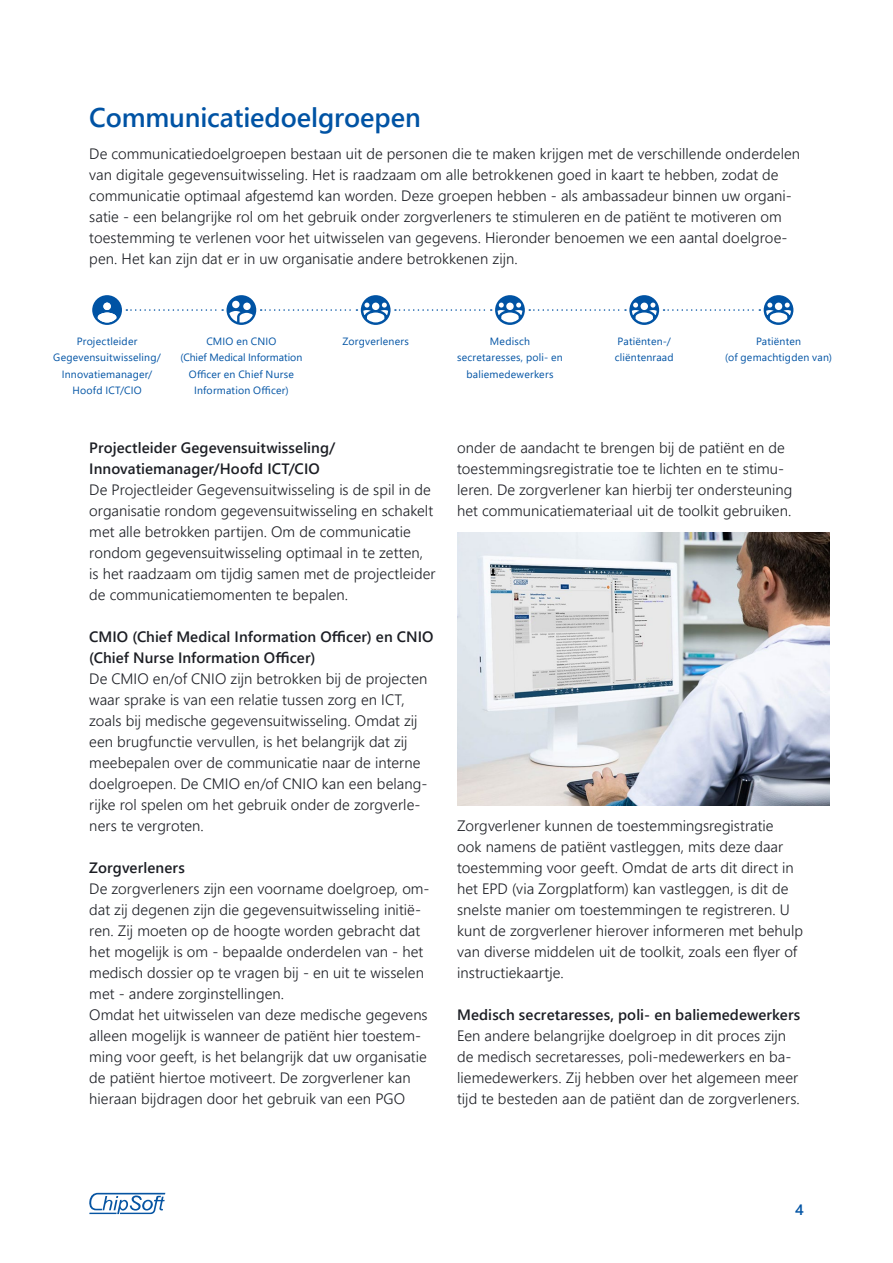
<style>
.page{position:relative;width:893px;height:1263px;background:#fff}
.page>*{position:absolute;margin:0;border:0;box-sizing:border-box;transform-origin:0 0}
.t1{font:600 27px "Segoe UI";letter-spacing:-.005em;color:#0053a4}
.t2{font:300 15px/21px "Segoe UI";letter-spacing:.005em;color:#1c1e24}
.t3{font:600 15px/21px "Segoe UI";letter-spacing:.005em;color:#1c1e24}
.t4{font:600 15px "Segoe UI";color:#0053a4}
.t5{font:10.5px/16.5px "Segoe UI";letter-spacing:.015em;color:#0053a4;text-align:center}
</style>
<div class="page">
<svg style="left:89px;top:1193px;width:76px;height:21px"></svg>
<svg style="left:361px;top:295px;width:30px;height:30px"></svg>
<svg style="left:363px;top:303px;width:25px;height:19px"></svg>
<svg style="left:495px;top:295px;width:30px;height:30px"></svg>
<svg style="left:498px;top:303px;width:24px;height:19px"></svg>
<svg style="left:629px;top:295px;width:30px;height:30px"></svg>
<svg style="left:632px;top:303px;width:25px;height:19px"></svg>
<svg style="left:764px;top:295px;width:29px;height:30px"></svg>
<svg style="left:766px;top:303px;width:25px;height:19px"></svg>
<svg style="left:226px;top:295px;width:30px;height:30px"></svg>
<div style="left:232px;top:301px;width:8px;height:7px;background:#fff;border-radius:50%"></div>
<div style="left:243px;top:303px;width:8px;height:7px;background:#fff;border-radius:50%"></div>
<svg style="left:229px;top:311px;width:24px;height:11px"></svg>
<svg style="left:92px;top:295px;width:131px;height:30px"></svg>
<svg style="left:261px;top:309px;width:96px;height:2px"></svg>
<svg style="left:395px;top:309px;width:97px;height:2px"></svg>
<svg style="left:529px;top:309px;width:97px;height:2px"></svg>
<svg style="left:663px;top:309px;width:97px;height:2px"></svg>
<img style="left:457px;top:532px;width:372px;height:274px">
<h1 class="t1" style="left:89px;top:92px;width:333px">Communicatiedoelgroepen</h1>
<p class="t2" style="left:89px;top:142px;width:712px">De communicatiedoelgroepen bestaan uit de personen die te maken krijgen met de verschillende onderdelen van digitale gegevensuitwisseling. Het is raadzaam om alle betrokkenen goed in kaart te hebben, zodat de communicatie optimaal afgestemd kan worden. Deze groepen hebben - als ambassadeur binnen uw organi&shy;satie - een belangrijke rol om het gebruik onder zorgverleners te stimuleren en de patiënt te motiveren om toestemming te verlenen voor het uitwisselen van gegevens. Hieronder benoemen we een aantal doelgroe&shy;pen. Het kan zijn dat er in uw organisatie andere betrokkenen zijn.</p>
<p class="t5" style="left:53px;top:332px;width:109px">Projectleider<br>Gegevensuitwisseling/<br>Innovatiemanager/<br>Hoofd ICT/CIO</p>
<p class="t5" style="left:180px;top:332px;width:123px">CMIO en CNIO<br>(Chief Medical Information<br>Officer en Chief Nurse<br>Information Officer)</p>
<p class="t5" style="left:342px;top:332px;width:68px">Zorgverleners</p>
<p class="t5" style="left:457px;top:332px;width:107px">Medisch secretaresses, poli- en baliemedewerkers</p>
<p class="t5" style="left:615px;top:332px;width:60px;text-align:left">Patiënten-/ cliëntenraad</p>
<p class="t5" style="left:725px;top:332px;width:108px">Patiënten<br>(of gemachtigden van)</p>
<p class="t3" style="left:89px;top:436px;width:248px">Projectleider Gegevensuitwisseling/<br>Innovatiemanager/Hoofd ICT/CIO</p>
<p class="t2" style="left:89px;top:478px;width:348px">De Projectleider Gegevensuitwisseling is de spil in de organisatie rondom gegevensuitwisseling en schakelt met alle betrokken partijen. Om de communicatie rondom gegevensuitwisseling optimaal in te zetten, is het raadzaam om tijdig samen met de projectleider de communicatiemomenten te bepalen.</p>
<p class="t3" style="left:89px;top:625px;width:346px">CMIO (Chief Medical Information Officer) en CNIO (Chief Nurse Information Officer)</p>
<p class="t2" style="left:89px;top:667px;width:340px">De CMIO en/of CNIO zijn betrokken bij de projecten waar sprake is van een relatie tussen zorg en ICT, zoals bij medische gegevensuitwisseling. Omdat zij een brugfunctie vervullen, is het belangrijk dat zij meebepalen over de communicatie naar de interne doelgroepen. De CMIO en/of CNIO kan een belang&shy;rijke rol spelen om het gebruik onder de zorgverle&shy;ners te vergroten.</p>
<p class="t3" style="left:89px;top:856px;width:97px">Zorgverleners</p>
<p class="t2" style="left:89px;top:877px;width:342px">De zorgverleners zijn een voorname doelgroep, om&shy;dat zij degenen zijn die gegevensuitwisseling initië&shy;ren. Zij moeten op de hoogte worden gebracht dat het mogelijk is om - bepaalde onderdelen van - het medisch dossier op te vragen bij - en uit te wisselen met - andere zorginstellingen.<br>Omdat het uitwisselen van deze medische gegevens alleen mogelijk is wanneer de patiënt hier toestem&shy;ming voor geeft, is het belangrijk dat uw organisatie de patiënt hiertoe motiveert. De zorgverlener kan hieraan bijdragen door het gebruik van een PGO</p>
<p class="t2" style="left:457px;top:436px;width:337px">onder de aandacht te brengen bij de patiënt en de toestemmingsregistratie toe te lichten en te stimu&shy;leren. De zorgverlener kan hierbij ter ondersteuning het communicatiemateriaal uit de toolkit gebruiken.</p>
<p class="t2" style="left:457px;top:814px;width:347px">Zorgverlener kunnen de toestemmingsregistratie<br>ook namens de patiënt vastleggen, mits deze daar toestemming voor geeft. Omdat de arts dit direct in het EPD (via Zorgplatform) kan vastleggen, is dit de snelste manier om toestemmingen te registreren. U kunt de zorgverlener hierover informeren met behulp van diverse middelen uit de toolkit, zoals een flyer of instructiekaartje.</p>
<p class="t3" style="left:457px;top:1003px;width:345px">Medisch secretaresses, poli- en baliemedewerkers</p>
<p class="t2" style="left:457px;top:1024px;width:344px">Een andere belangrijke doelgroep in dit proces zijn de medisch secretaresses, poli-medewerkers en ba&shy;liemedewerkers. Zij hebben over het algemeen meer tijd te besteden aan de patiënt dan de zorgverleners.</p>
<p class="t4" style="left:795px;top:1196px;width:10px">4</p>
</div>
